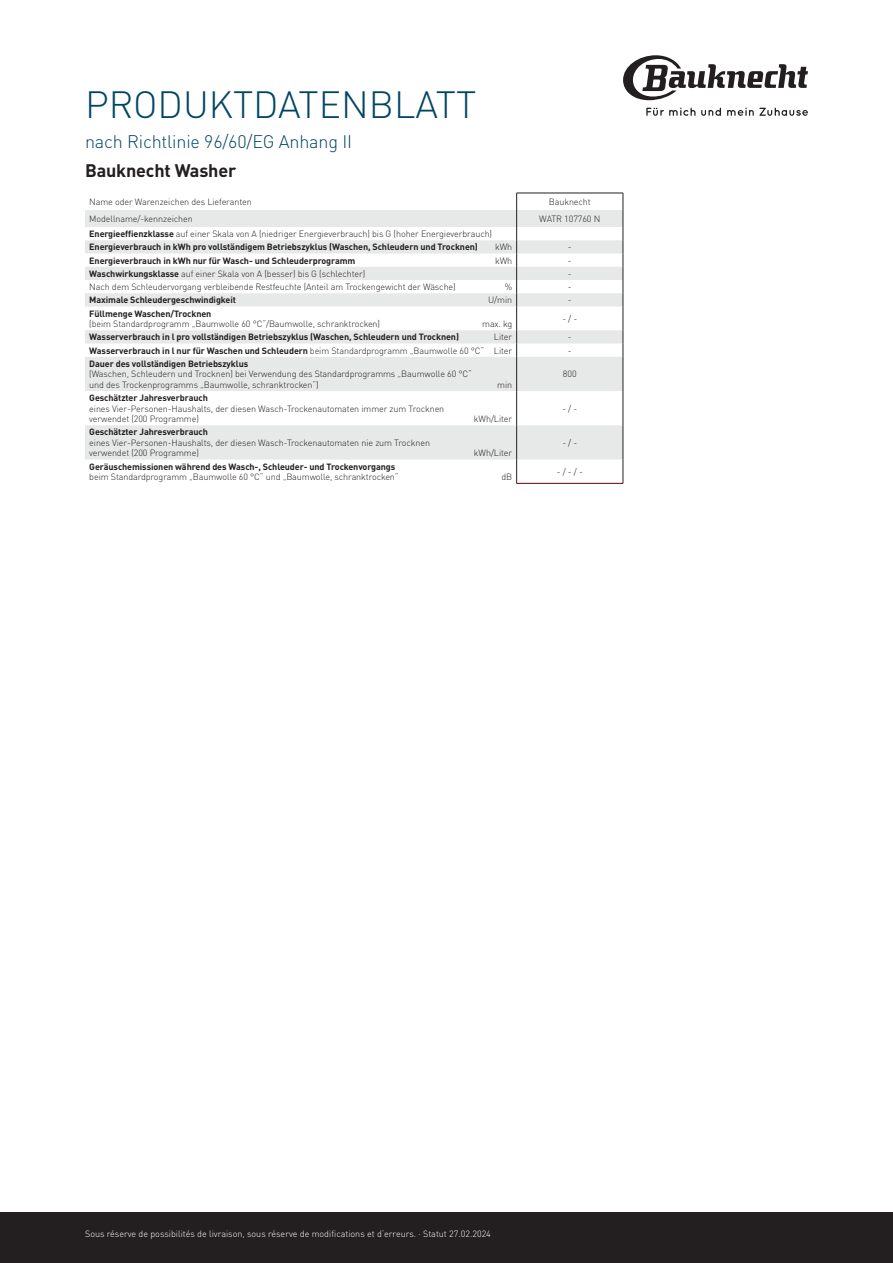
<style>
.page{position:relative;width:893px;height:1263px;background:#fff}
.page>*{position:absolute;margin:0;border:0;box-sizing:border-box;transform-origin:0 0}
.t1{font:300 37.5px "DIN Pro";color:#004563}
.t2{font:300 18px "DIN Pro";letter-spacing:-.01em;color:#004563}
.t3{font:700 18px "DIN Pro";letter-spacing:-.01em;color:#231f20}
.t4{font:300 9px/10.5px "DIN Pro";letter-spacing:-.01em;color:#231f20}
.t5{font:700 9px/13.2px "DIN Pro";letter-spacing:-.01em;color:#231f20}
.t6{font:300 9px "DIN Pro";color:#fff}
.s1{font-weight:300}
.s2{font-weight:700}
</style>
<div class="page">
<div style="left:0;top:1212px;width:893px;height:51px;background:#231f20"></div>
<svg style="left:623px;top:55px;width:185px;height:45px"></svg>
<svg style="left:646px;top:108px;width:75px;height:8px"></svg>
<svg style="left:727px;top:108px;width:81px;height:8px"></svg>
<svg style="left:85px;top:210px;width:538px;height:250px;fill:#e7e8e8"></svg>
<hr style="left:516px;top:483px;width:107px;height:1px;background:#5d0000">
<hr style="left:516px;top:357px;width:1px;height:34px;background:#231f20">
<hr style="left:516px;top:391px;width:1px;height:34px;background:#231f20">
<hr style="left:516px;top:425px;width:1px;height:35px;background:#231f20">
<svg style="left:516px;top:460px;width:1px;height:23px"></svg>
<svg style="left:516px;top:194px;width:1px;height:163px"></svg>
<hr style="left:623px;top:357px;width:1px;height:34px;background:#231f20">
<hr style="left:623px;top:391px;width:1px;height:34px;background:#231f20">
<hr style="left:623px;top:425px;width:1px;height:35px;background:#231f20">
<svg style="left:623px;top:460px;width:1px;height:23px"></svg>
<hr style="left:516px;top:193px;width:107px;height:1px;background:#231f20">
<svg style="left:623px;top:193px;width:1px;height:164px"></svg>
<h1 class="t1" style="left:85px;top:75px;width:393px">PRODUKTDATENBLATT</h1>
<h2 class="t2" style="left:85px;top:127px;width:269px">nach Richtlinie 96/60/EG Anhang II</h2>
<h2 class="t3" style="left:85px;top:155px;width:153px">Bauknecht Washer</h2>
<p class="t4" style="left:89px;top:196px;width:164px">Name oder Warenzeichen des Lieferanten</p>
<p class="t4" style="left:549px;top:196px;width:43px">Bauknecht</p>
<p class="t4" style="left:89px;top:213px;width:105px">Modellname/-kennzeichen</p>
<p class="t4" style="left:539px;top:213px;width:63px">WATR 107760 N</p>
<p class="t5" style="left:89px;top:226px;width:404px">Energieeffienzklasse <span class="s1">auf einer Skala von A (niedriger Energieverbrauch) bis G (hoher Energieverbrauch)<br></span>Energieverbrauch in kWh pro vollständigem Betriebszyklus (Waschen, Schleudern und Trocknen)</p>
<p class="t4" style="left:495px;top:241px;width:19px">kWh</p>
<p class="t4" style="left:568px;top:241px;width:5px">-</p>
<p class="t5" style="left:89px;top:253px;width:268px">Energieverbrauch in kWh nur für Wasch- und Schleuderprogramm</p>
<p class="t4" style="left:495px;top:254px;width:19px">kWh</p>
<p class="t4" style="left:568px;top:254px;width:5px">-</p>
<p class="t4" style="left:89px;top:268px;width:277px"><span class="s2">Waschwirkungsklasse</span> auf einer Skala von A (besser) bis G (schlechter)</p>
<p class="t4" style="left:568px;top:268px;width:5px">-</p>
<p class="t4" style="left:89px;top:281px;width:368px">Nach dem Schleudervorgang verbleibende Restfeuchte (Anteil am Trockengewicht der Wäsche)</p>
<p class="t4" style="left:505px;top:281px;width:9px">%</p>
<p class="t4" style="left:568px;top:281px;width:5px">-</p>
<p class="t5" style="left:89px;top:292px;width:148px">Maximale Schleudergeschwindigkeit</p>
<p class="t4" style="left:488px;top:294px;width:26px">U/min</p>
<p class="t4" style="left:568px;top:294px;width:5px">-</p>
<p class="t5" style="left:89px;top:306px;width:124px">Füllmenge Waschen/Trocknen</p>
<p class="t4" style="left:89px;top:318px;width:292px">(beim Standardprogramm „Baumwolle 60 °C“/Baumwolle, schranktrocken)</p>
<p class="t4" style="left:482px;top:318px;width:31px">max. kg</p>
<p class="t4" style="left:562px;top:313px;width:16px">- / -</p>
<p class="t5" style="left:89px;top:329px;width:371px">Wasserverbrauch in l pro vollständigen Betriebszyklus (Waschen, Schleudern und Trocknen)</p>
<p class="t4" style="left:494px;top:331px;width:20px">Liter</p>
<p class="t4" style="left:568px;top:331px;width:5px">-</p>
<p class="t5" style="left:89px;top:343px;width:424px">Wasserverbrauch in l nur für Waschen und Schleudern <span class="s1">beim Standardprogramm „Baumwolle 60 °C“ Liter</span></p>
<p class="t4" style="left:568px;top:344px;width:5px">-</p>
<p class="t5" style="left:89px;top:356px;width:160px">Dauer des vollständigen Betriebszyklus</p>
<p class="t4" style="left:89px;top:368px;width:384px">(Waschen, Schleudern und Trocknen) bei Verwendung des Standardprogramms „Baumwolle 60 °C“ und des Trockenprogramms „Baumwolle, schranktrocken“)</p>
<p class="t4" style="left:497px;top:379px;width:16px">min</p>
<p class="t4" style="left:563px;top:368px;width:15px">800</p>
<p class="t5" style="left:89px;top:390px;width:120px">Geschätzter Jahresverbrauch</p>
<p class="t4" style="left:89px;top:402px;width:356px">eines Vier-Personen-Haushalts, der diesen Wasch-Trockenautomaten immer zum Trocknen verwendet (200 Programme)</p>
<p class="t4" style="left:474px;top:413px;width:40px">kWh/Liter</p>
<p class="t5" style="left:89px;top:424px;width:120px">Geschätzter Jahresverbrauch</p>
<p class="t4" style="left:89px;top:437px;width:342px">eines Vier-Personen-Haushalts, der diesen Wasch-Trockenautomaten nie zum Trocknen verwendet (200 Programme)</p>
<p class="t4" style="left:474px;top:447px;width:40px">kWh/Liter</p>
<p class="t5" style="left:89px;top:459px;width:307px">Geräuschemissionen während des Wasch-, Schleuder- und Trockenvorgangs</p>
<p class="t4" style="left:89px;top:471px;width:311px">beim Standardprogramm „Baumwolle 60 °C“ und „Baumwolle, schranktrocken“</p>
<p class="t4" style="left:501px;top:471px;width:12px">dB</p>
<p class="t4" style="left:562px;top:402px;width:16px">- / -</p>
<p class="t4" style="left:562px;top:437px;width:16px">- / -</p>
<p class="t4" style="left:557px;top:466px;width:28px">- / - / -</p>
<p class="t6" style="left:85px;top:1226px;width:407px">Sous réserve de possibilités de livraison, sous réserve de modifications et d‘erreurs. · Statut 27.02.2024</p>
</div>
